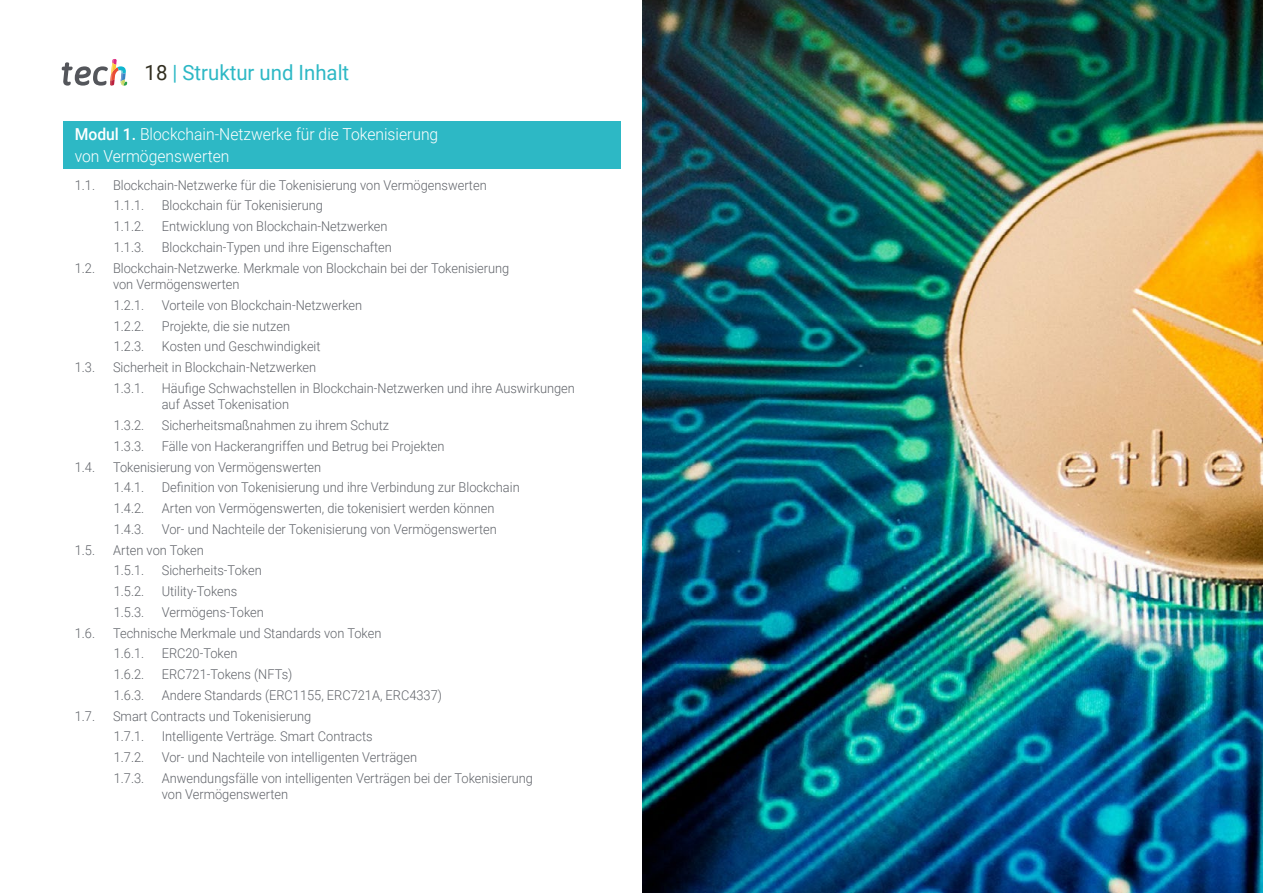
<style>
.page{position:relative;width:1263px;height:893px;background:#fff}
.page>*{position:absolute;margin:0;border:0;box-sizing:border-box;transform-origin:0 0}
.t1{font:21px "Roboto";color:#2db8c5}
.t2{font:300 16.5px/22.5px "Roboto";color:#fff;scale:.95 1}
.t3{font:300 13.5px/20.7px "Roboto";color:#61646a;scale:.95 1}
.s1{color:#312e20}
.s2{font-weight:500}
</style>
<div class="page">
<svg style="left:62px;top:59px;width:65px;height:27px"></svg>
<div style="left:64px;top:121px;width:557px;height:48px;background:#2db8c5"></div>
<img style="left:642px;top:0;width:621px;height:893px">
<h1 class="t1" style="left:145px;top:57px;width:206px"><span class="s1">18</span> | Struktur und Inhalt</h1>
<p class="t2" style="left:75px;top:122px;width:384px"><span class="s2">Modul 1.</span> Blockchain-Netzwerke für die Tokenisierung von Vermögenswerten</p>
<p class="t3" style="left:75px;top:174px;width:23px">1.1.</p>
<p class="t3" style="left:113px;top:174px;width:395px">Blockchain-Netzwerke für die Tokenisierung von Vermögenswerten<br>1.1.1.</p>
<p class="t3" style="left:162px;top:195px;width:171px">Blockchain für Tokenisierung</p>
<p class="t3" style="left:114px;top:215px;width:34px">1.1.2.</p>
<p class="t3" style="left:162px;top:215px;width:239px">Entwicklung von Blockchain-Netzwerken</p>
<p class="t3" style="left:114px;top:236px;width:34px">1.1.3.</p>
<p class="t3" style="left:162px;top:236px;width:244px">Blockchain-Typen und ihre Eigenschaften</p>
<p class="t3" style="left:75px;top:257px;width:23px">1.2.</p>
<p class="t3" style="left:113px;top:259px;width:419px;line-height:16.5px">Blockchain-Netzwerke. Merkmale von Blockchain bei der Tokenisierung von Vermögenswerten</p>
<p class="t3" style="left:114px;top:294px;width:34px">1.2.1.</p>
<p class="t3" style="left:162px;top:294px;width:212px">Vorteile von Blockchain-Netzwerken</p>
<p class="t3" style="left:114px;top:315px;width:34px">1.2.2.</p>
<p class="t3" style="left:162px;top:315px;width:137px">Projekte, die sie nutzen</p>
<p class="t3" style="left:114px;top:336px;width:34px">1.2.3.</p>
<p class="t3" style="left:162px;top:336px;width:169px">Kosten und Geschwindigkeit</p>
<p class="t3" style="left:75px;top:356px;width:23px">1.3.</p>
<p class="t3" style="left:113px;top:356px;width:215px">Sicherheit in Blockchain-Netzwerken<br>1.3.1.</p>
<p class="t3" style="left:162px;top:379px;width:436px;line-height:16.5px">Häufige Schwachstellen in Blockchain-Netzwerken und ihre Auswirkungen auf Asset Tokenisation</p>
<p class="t3" style="left:114px;top:414px;width:34px">1.3.2.</p>
<p class="t3" style="left:162px;top:414px;width:241px">Sicherheitsmaßnahmen zu ihrem Schutz</p>
<p class="t3" style="left:114px;top:435px;width:34px">1.3.3.</p>
<p class="t3" style="left:162px;top:435px;width:299px">Fälle von Hackerangriffen und Betrug bei Projekten</p>
<p class="t3" style="left:75px;top:456px;width:23px">1.4.</p>
<p class="t3" style="left:113px;top:456px;width:221px">Tokenisierung von Vermögenswerten<br>1.4.1.</p>
<p class="t3" style="left:162px;top:477px;width:378px">Definition von Tokenisierung und ihre Verbindung zur Blockchain</p>
<p class="t3" style="left:114px;top:497px;width:34px">1.4.2.</p>
<p class="t3" style="left:162px;top:497px;width:352px">Arten von Vermögenswerten, die tokenisiert werden können</p>
<p class="t3" style="left:114px;top:518px;width:34px">1.4.3.</p>
<p class="t3" style="left:162px;top:518px;width:354px">Vor- und Nachteile der Tokenisierung von Vermögenswerten</p>
<p class="t3" style="left:75px;top:539px;width:23px">1.5.</p>
<p class="t3" style="left:113px;top:539px;width:97px">Arten von Token<br>1.5.1.</p>
<p class="t3" style="left:162px;top:560px;width:107px">Sicherheits-Token</p>
<p class="t3" style="left:114px;top:580px;width:34px">1.5.2.</p>
<p class="t3" style="left:162px;top:580px;width:81px">Utility-Tokens</p>
<p class="t3" style="left:114px;top:601px;width:34px">1.5.3.</p>
<p class="t3" style="left:162px;top:601px;width:109px">Vermögens-Token</p>
<p class="t3" style="left:75px;top:622px;width:23px">1.6.</p>
<p class="t3" style="left:113px;top:622px;width:284px">Technische Merkmale und Standards von Token<br>1.6.1.</p>
<p class="t3" style="left:162px;top:643px;width:81px">ERC20-Token</p>
<p class="t3" style="left:114px;top:663px;width:34px">1.6.2.</p>
<p class="t3" style="left:162px;top:663px;width:139px">ERC721-Tokens (NFTs)</p>
<p class="t3" style="left:114px;top:684px;width:34px">1.6.3.</p>
<p class="t3" style="left:162px;top:684px;width:296px">Andere Standards (ERC1155, ERC721A, ERC4337)</p>
<p class="t3" style="left:75px;top:705px;width:23px">1.7.</p>
<p class="t3" style="left:113px;top:705px;width:210px">Smart Contracts und Tokenisierung<br>1.7.1.</p>
<p class="t3" style="left:162px;top:726px;width:223px">Intelligente Verträge. Smart Contracts</p>
<p class="t3" style="left:114px;top:746px;width:34px">1.7.2.</p>
<p class="t3" style="left:162px;top:746px;width:270px">Vor- und Nachteile von intelligenten Verträgen</p>
<p class="t3" style="left:114px;top:767px;width:34px">1.7.3.</p>
<p class="t3" style="left:162px;top:769px;width:392px;line-height:16.5px">Anwendungsfälle von intelligenten Verträgen bei der Tokenisierung von Vermögenswerten</p>
</div>
